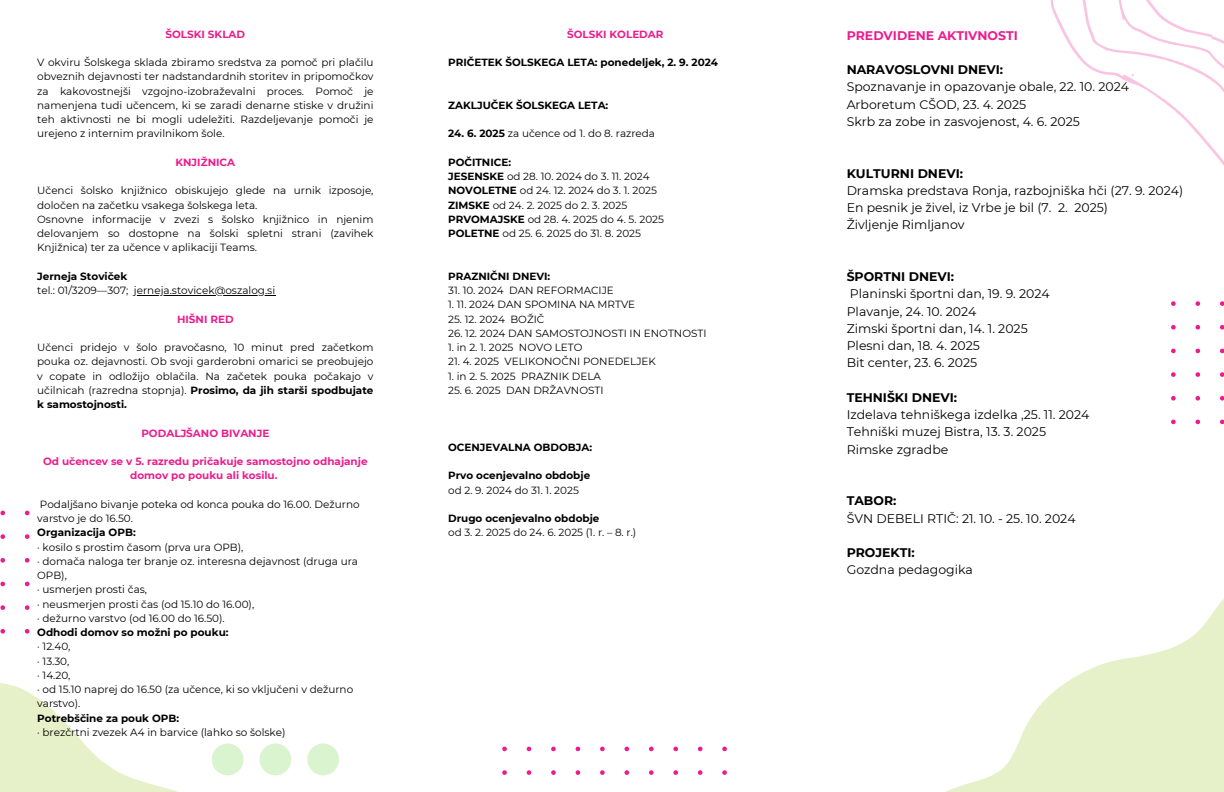
<style>
.page{position:relative;width:1224px;height:792px;background:#fff}
.page>*{position:absolute;margin:0;border:0;box-sizing:border-box;transform-origin:0 0}
.t1{font:12.5px/17.2px "Montserrat";color:#000}
.t2{font:700 12.5px "Montserrat";color:#eb1d8e}
.t3{font:10.4px/14.2px "Montserrat";color:#000}
.t4{font:700 10.4px/14.2px "Montserrat";color:#000}
.t5{font:700 10.4px "Montserrat";color:#eb1d8e}
.s1{font-weight:400}
.s2{font-weight:700}
</style>
<div class="page">
<svg style="left:946px;top:598px;width:278px;height:194px;fill:#e7f1c9"></svg>
<svg style="left:0;top:511px;width:30px;height:122px"></svg>
<svg style="left:1171px;top:301px;width:53px;height:123px"></svg>
<svg style="left:502px;top:747px;width:225px;height:28px"></svg>
<svg style="left:0;top:683px;width:339px;height:109px"></svg>
<svg style="left:1050px;top:0;width:174px;height:166px"></svg>
<hr style="left:134px;top:295px;width:141px;height:1px;background:#000">
<p class="t5" style="left:165px;top:27px;width:81px">ŠOLSKI SKLAD</p>
<p class="t3" style="left:37px;top:55px;width:338px;text-align:justify">V okviru Šolskega sklada zbiramo sredstva za pomoč pri plačilu obveznih dejavnosti ter nadstandardnih storitev in pripomočkov za kakovostnejši vzgojno-izobraževalni proces. Pomoč je namenjena tudi učencem, ki se zaradi denarne stiske v družini teh aktivnosti ne bi mogli udeležiti. Razdeljevanje pomoči je urejeno z internim pravilnikom šole.</p>
<p class="t5" style="left:176px;top:156px;width:61px">KNJIŽNICA</p>
<p class="t3" style="left:37px;top:183px;width:338px">Učenci šolsko knjižnico obiskujejo glede na urnik izposoje, določen na začetku vsakega šolskega leta.</p>
<p class="t3" style="left:37px;top:212px;width:338px;text-align:justify">Osnovne informacije v zvezi s šolsko knjižnico in njenim delovanjem so dostopne na šolski spletni strani (zavihek Knjižnica) ter za učence v aplikaciji Teams.</p>
<p class="t4" style="left:37px;top:269px;width:92px">Jerneja Stoviček</p>
<p class="t3" style="left:37px;top:283px;width:93px">tel.: 01/3209—307;</p>
<p class="t3" style="left:134px;top:283px;width:143px">jerneja.stovicek@oszalog.si</p>
<p class="t5" style="left:177px;top:312px;width:58px">HIŠNI RED</p>
<p class="t3" style="left:37px;top:340px;width:338px;text-align:justify">Učenci pridejo v šolo pravočasno, 10 minut pred začetkom pouka oz. dejavnosti. Ob svoji garderobni omarici se preobujejo v copate in odložijo oblačila. Na začetek pouka počakajo v</p>
<p class="t4" style="left:37px;top:383px;width:338px"><span class="s1">učilnicah (razredna stopnja).</span> Prosimo, da jih starši spodbujate k samostojnosti.</p>
<p class="t5" style="left:141px;top:426px;width:130px">PODALJŠANO BIVANJE</p>
<p class="t5" style="left:43px;top:455px;width:326px">Od učencev se v 5. razredu pričakuje samostojno odhajanje</p>
<p class="t5" style="left:130px;top:469px;width:149px">domov po pouku ali kosilu.</p>
<p class="t3" style="left:37px;top:497px;width:324px">Podaljšano bivanje poteka od konca pouka do 16.00. Dežurno varstvo je do 16.50.<br><span class="s2">Organizacija OPB:</span></p>
<p class="t3" style="left:37px;top:540px;width:208px">· kosilo s prostim časom (prva ura OPB),</p>
<p class="t3" style="left:37px;top:554px;width:322px">· domača naloga ter branje oz. interesna dejavnost (druga ura<br>OPB),</p>
<p class="t3" style="left:37px;top:582px;width:111px">· usmerjen prosti čas,</p>
<p class="t3" style="left:37px;top:597px;width:219px">· neusmerjen prosti čas (od 15.10 do 16.00),</p>
<p class="t3" style="left:37px;top:611px;width:189px">· dežurno varstvo (od 16.00 do 16.50).</p>
<h4 class="t4" style="left:37px;top:625px;width:193px">Odhodi domov so možni po pouku:</h4>
<p class="t3" style="left:37px;top:639px;width:35px">· 12.40,</p>
<p class="t3" style="left:37px;top:654px;width:34px">· 13.30,</p>
<p class="t3" style="left:37px;top:668px;width:35px">· 14.20,</p>
<p class="t3" style="left:37px;top:682px;width:318px">· od 15.10 naprej do 16.50 (za učence, ki so vključeni v dežurno varstvo).</p>
<p class="t4" style="left:37px;top:711px;width:144px">Potrebščine za pouk OPB:</p>
<p class="t3" style="left:37px;top:725px;width:250px">· brezčrtni zvezek A4 in barvice (lahko so šolske)</p>
<h4 class="t5" style="left:567px;top:27px;width:98px">ŠOLSKI KOLEDAR</h4>
<p class="t4" style="left:448px;top:55px;width:271px">PRIČETEK ŠOLSKEGA LETA: ponedeljek, 2. 9. 2024</p>
<p class="t4" style="left:448px;top:98px;width:162px">ZAKLJUČEK ŠOLSKEGA LETA:</p>
<h4 class="t3" style="left:448px;top:126px;width:208px"><span class="s2">24. 6. 2025</span> za učence od 1. do 8. razreda</h4>
<h5 class="t4" style="left:448px;top:155px;width:64px">POČITNICE:</h5>
<p class="t3" style="left:448px;top:169px;width:203px"><span class="s2">JESENSKE</span> od 28. 10. 2024 do 3. 11. 2024</p>
<p class="t3" style="left:448px;top:183px;width:210px"><span class="s2">NOVOLETNE</span> od 24. 12. 2024 do 3. 1. 2025</p>
<p class="t3" style="left:448px;top:198px;width:181px"><span class="s2">ZIMSKE</span> od 24. 2. 2025 do 2. 3. 2025</p>
<p class="t3" style="left:448px;top:212px;width:217px"><span class="s2">PRVOMAJSKE</span> od 28. 4. 2025 do 4. 5. 2025</p>
<p class="t3" style="left:448px;top:226px;width:194px"><span class="s2">POLETNE</span> od 25. 6. 2025 do 31. 8. 2025</p>
<p class="t4" style="left:448px;top:269px;width:104px">PRAZNIČNI DNEVI:</p>
<p class="t3" style="left:448px;top:283px;width:167px">31. 10. 2024 DAN REFORMACIJE</p>
<p class="t3" style="left:448px;top:297px;width:189px">1. 11. 2024 DAN SPOMINA NA MRTVE</p>
<p class="t3" style="left:448px;top:312px;width:98px">25. 12. 2024 BOŽIČ</p>
<p class="t3" style="left:448px;top:326px;width:260px">26. 12. 2024 DAN SAMOSTOJNOSTI IN ENOTNOSTI</p>
<p class="t3" style="left:448px;top:340px;width:136px">1. in 2. 1. 2025 NOVO LETO</p>
<p class="t3" style="left:448px;top:354px;width:209px">21. 4. 2025 VELIKONOČNI PONEDELJEK</p>
<p class="t3" style="left:448px;top:369px;width:154px">1. in 2. 5. 2025 PRAZNIK DELA</p>
<p class="t3" style="left:448px;top:383px;width:157px">25. 6. 2025 DAN DRŽAVNOSTI</p>
<p class="t4" style="left:448px;top:440px;width:146px">OCENJEVALNA OBDOBJA:</p>
<h4 class="t4" style="left:448px;top:468px;width:144px">Prvo ocenjevalno obdobje</h4>
<h5 class="t3" style="left:448px;top:483px;width:132px">od 2. 9. 2024 do 31. 1. 2025</h5>
<p class="t4" style="left:448px;top:511px;width:153px">Drugo ocenjevalno obdobje</p>
<p class="t3" style="left:448px;top:525px;width:190px">od 3. 2. 2025 do 24. 6. 2025 (1. r. – 8. r.)</p>
<h4 class="t2" style="left:847px;top:27px;width:173px">PREDVIDENE AKTIVNOSTI</h4>
<p class="t1" style="left:847px;top:61px;width:284px"><span class="s2">NARAVOSLOVNI DNEVI:<br></span>Spoznavanje in opazovanje obale, 22. 10. 2024<br>Arboretum CŠOD, 23. 4. 2025<br>Skrb za zobe in zasvojenost, 4. 6. 2025</p>
<h4 class="t1" style="left:847px;top:164px;width:338px"><span class="s2">KULTURNI DNEVI:<br></span>Dramska predstava Ronja, razbojniška hči (27. 9. 2024)<br>En pesnik je živel, iz Vrbe je bil (7. 2. 2025)<br>Življenje Rimljanov</h4>
<p class="t1" style="left:847px;top:268px;width:205px"><span class="s2">ŠPORTNI DNEVI:<br></span>Planinski športni dan, 19. 9. 2024<br>Plavanje, 24. 10. 2024<br>Zimski športni dan, 14. 1. 2025<br>Plesni dan, 18. 4. 2025<br>Bit center, 23. 6. 2025</p>
<p class="t1" style="left:847px;top:389px;width:244px"><span class="s2">TEHNIŠKI DNEVI:<br></span>Izdelava tehniškega izdelka ,25. 11. 2024<br>Tehniški muzej Bistra, 13. 3. 2025<br>Rimske zgradbe</p>
<p class="t1" style="left:847px;top:492px;width:230px"><span class="s2">TABOR:<br></span>ŠVN DEBELI RTIČ: 21. 10. - 25. 10. 2024</p>
<p class="t1" style="left:847px;top:544px;width:128px"><span class="s2">PROJEKTI:<br></span>Gozdna pedagogika</p>
</div>
